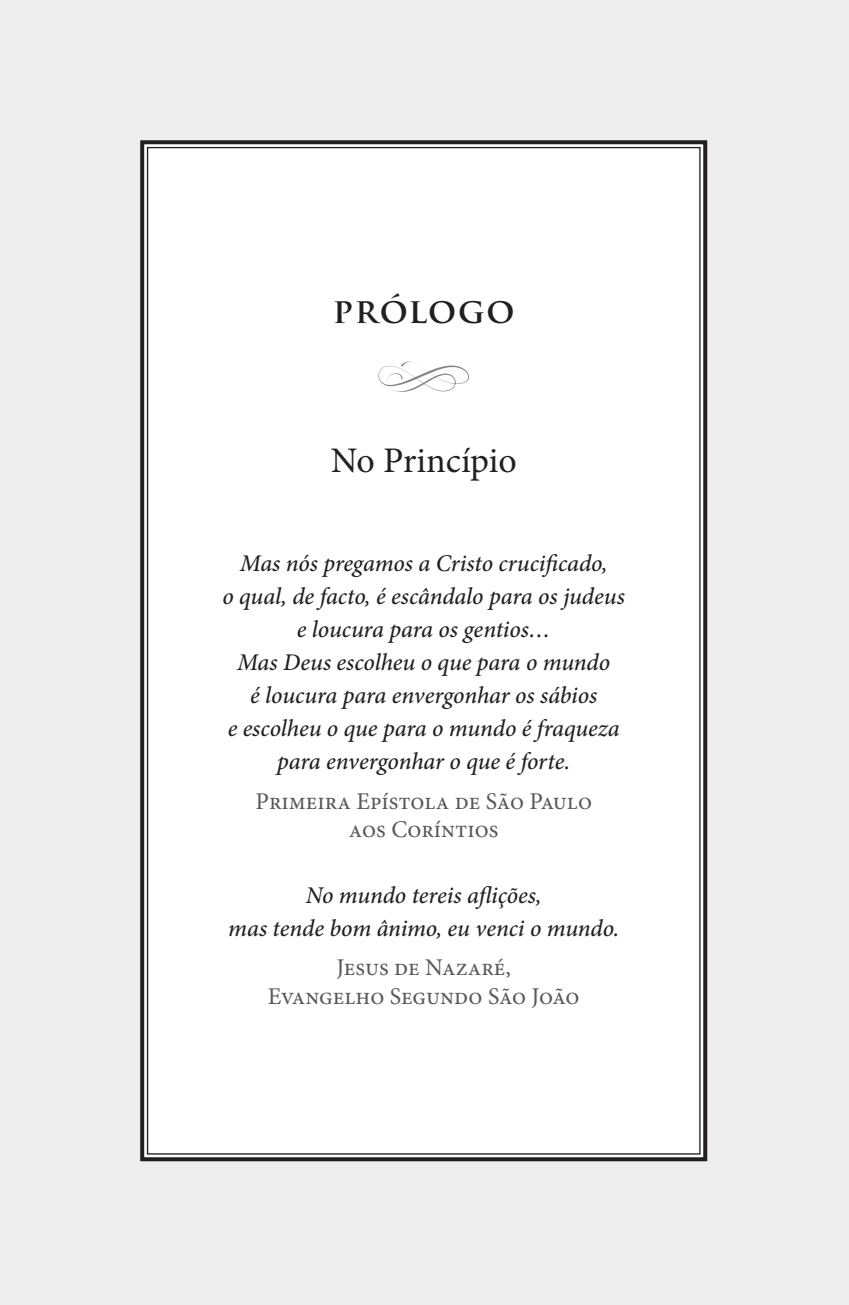
<style>
.page{position:relative;width:849px;height:1305px;background:#fff}
.page>*{position:absolute;margin:0;border:0;box-sizing:border-box;transform-origin:0 0}
.t1{font:36px "Minion Pro";color:#231f20}
.t2{font:700 34px "Trajan Pro";letter-spacing:.045em;color:#231f20}
.t3{font:italic 500 24px/33px "Minion Pro";letter-spacing:-.005em;color:#231f20;text-align:center}
.t4{font:24px/28px "Minion Pro";color:#57585a;text-align:center}
</style>
<div class="page">
<div style="left:0;top:0;width:849px;height:1304px;background:#eeeeef"></div>
<div style="left:140px;top:140px;width:568px;height:1022px;background:#fff"></div>
<svg style="left:378px;top:361px;width:91px;height:31px;background:#f0f0f1"></svg>
<h2 class="t2" style="left:333px;top:289px;width:183px">PRÓLOGO</h2>
<h1 class="t1" style="left:331px;top:436px;width:187px">No Princípio</h1>
<p class="t3" style="left:222px;top:547px;width:404px">Mas nós pregamos a Cristo crucificado,<br>o qual, de facto, é escândalo para os judeus e loucura para os gentios…<br>Mas Deus escolheu o que para o mundo<br>é loucura para envergonhar os sábios<br>e escolheu o que para o mundo é fraqueza para envergonhar o que é forte.</p>
<p class="t4" style="left:255px;top:787px;width:338px">Primeira Epístola de São Paulo aos Coríntios</p>
<p class="t3" style="left:228px;top:878px;width:392px">No mundo tereis aflições,<br>mas tende bom ânimo, eu venci o mundo.</p>
<p class="t4" style="left:268px;top:953px;width:313px;line-height:29px">Jesus de Nazaré,<br>Evangelho Segundo São João</p>
</div>
